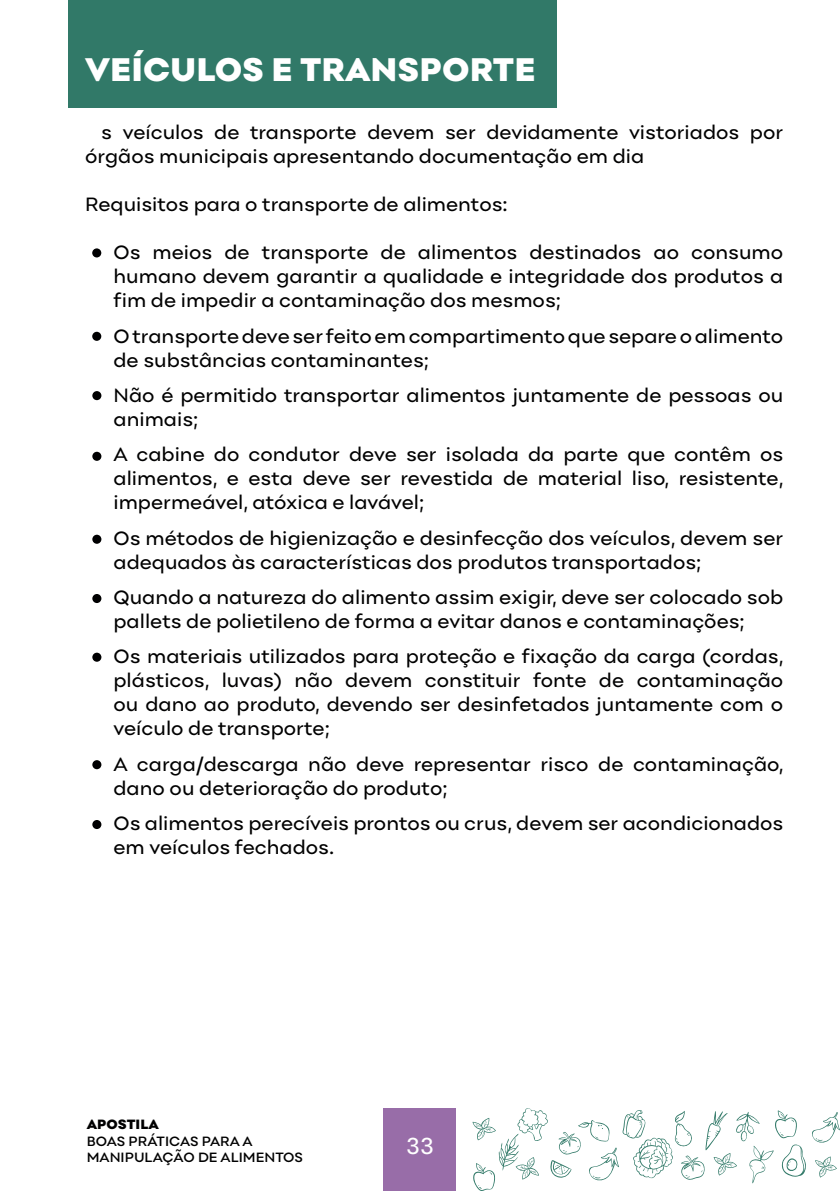
<style>
.page{position:relative;width:840px;height:1191px;background:#fff}
.page>*{position:absolute;margin:0;border:0;box-sizing:border-box;transform-origin:0 0}
.t1{font:900 34px "Point";color:#fff}
.t2{font:24px "Point";color:#fff}
.t3{font:20px/24px "Point";color:#000001}
.t4{font:600 14px/16.8px "Point";color:#000001}
.t5{font:900 14px "Point";color:#000001}
.s1{color:#fff}
</style>
<div class="page">
<svg style="left:472px;top:1108px;width:367px;height:83px"></svg>
<div style="left:383px;top:1108px;width:73px;height:83px;background:#986da8"></div>
<div style="left:68px;top:0;width:488px;height:108px;background:#317968"></div>
<div style="left:92px;top:248px;width:9px;height:9px;background:#000001;border-radius:50%"></div>
<div style="left:92px;top:332px;width:9px;height:9px;background:#000001;border-radius:50%"></div>
<div style="left:92px;top:391px;width:9px;height:9px;background:#000001;border-radius:50%"></div>
<div style="left:92px;top:452px;width:9px;height:9px;background:#000001;border-radius:50%"></div>
<div style="left:92px;top:535px;width:9px;height:9px;background:#000001;border-radius:50%"></div>
<div style="left:92px;top:594px;width:9px;height:9px;background:#000001;border-radius:50%"></div>
<svg style="left:92px;top:652px;width:9px;height:10px"></svg>
<div style="left:92px;top:760px;width:9px;height:9px;background:#000001;border-radius:50%"></div>
<div style="left:92px;top:820px;width:9px;height:9px;background:#000001;border-radius:50%"></div>
<h1 class="t1" style="left:85px;top:49px;width:452px">VEÍCULOS E TRANSPORTE</h1>
<p class="t3" style="left:85px;top:120px;width:699px"><span class="s1">O</span>s veículos de transporte devem ser devidamente vistoriados por órgãos municipais apresentando documentação em dia</p>
<p class="t3" style="left:85px;top:192px;width:424px">Requisitos para o transporte de alimentos:</p>
<p class="t3" style="left:113px;top:240px;width:671px;text-align:justify">Os meios de transporte de alimentos destinados ao consumo humano devem garantir a qualidade e integridade dos produtos a fim de impedir a contaminação dos mesmos;</p>
<p class="t3" style="left:113px;top:324px;width:671px">O transporte deve ser feito em compartimento que separe o alimento de substâncias contaminantes;</p>
<p class="t3" style="left:113px;top:383px;width:670px">Não é permitido transportar alimentos juntamente de pessoas ou animais;</p>
<p class="t3" style="left:113px;top:442px;width:671px;text-align:justify">A cabine do condutor deve ser isolada da parte que contêm os alimentos, e esta deve ser revestida de material liso, resistente, impermeável, atóxica e lavável;</p>
<p class="t3" style="left:113px;top:526px;width:671px">Os métodos de higienização e desinfecção dos veículos, devem ser adequados às características dos produtos transportados;</p>
<p class="t3" style="left:113px;top:585px;width:671px">Quando a natureza do alimento assim exigir, deve ser colocado sob pallets de polietileno de forma a evitar danos e contaminações;</p>
<p class="t3" style="left:113px;top:644px;width:671px;text-align:justify">Os materiais utilizados para proteção e fixação da carga (cordas, plásticos, luvas) não devem constituir fonte de contaminação ou dano ao produto, devendo ser desinfetados juntamente com o veículo de transporte;</p>
<p class="t3" style="left:113px;top:752px;width:670px">A carga/descarga não deve representar risco de contaminação, dano ou deterioração do produto;</p>
<p class="t3" style="left:113px;top:811px;width:671px">Os alimentos perecíveis prontos ou crus, devem ser acondicionados em veículos fechados.</p>
<p class="t5" style="left:87px;top:1115px;width:73px">APOSTILA</p>
<p class="t4" style="left:87px;top:1132px;width:217px">BOAS PRÁTICAS PARA A<br>MANIPULAÇÃO DE ALIMENTOS</p>
<p class="t2" style="left:406px;top:1131px;width:29px">33</p>
</div>
